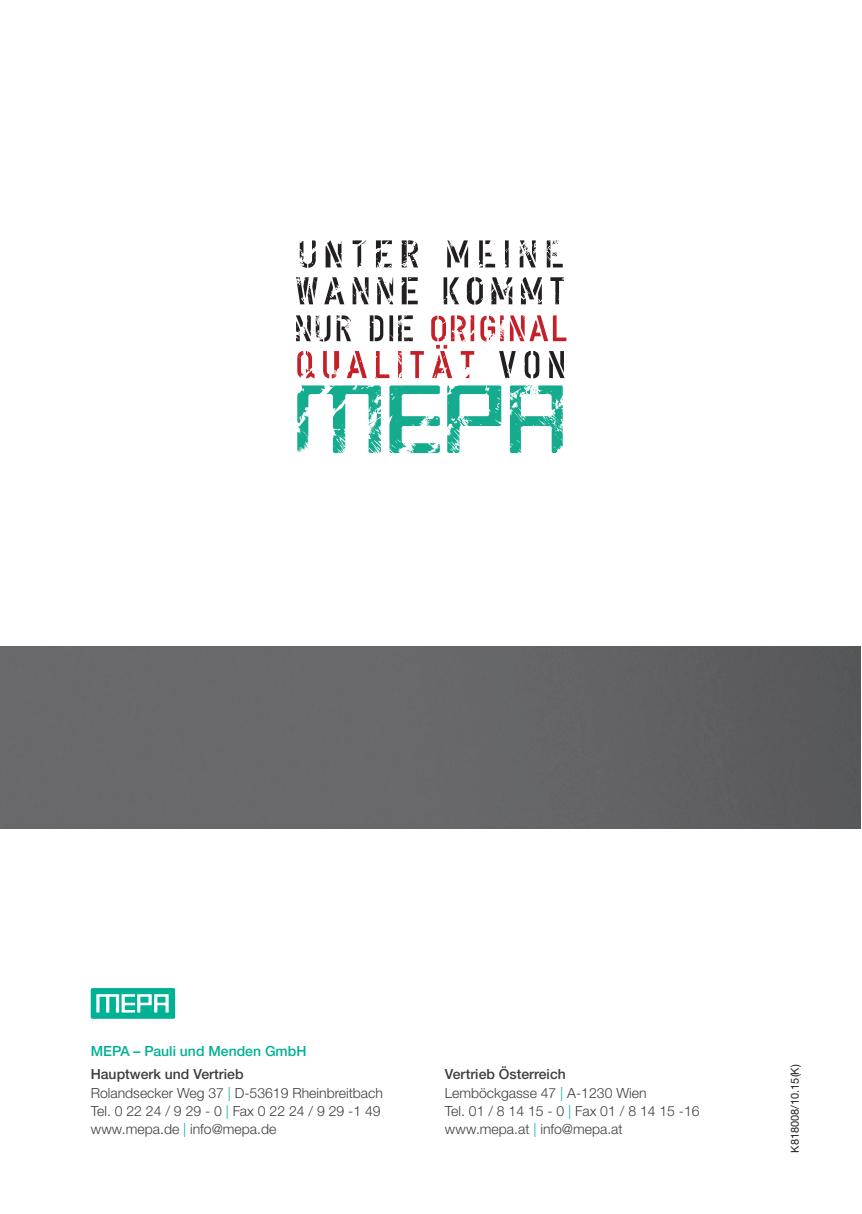
<style>
.page{position:relative;width:862px;height:1214px;background:#fff}
.page>*{position:absolute;margin:0;border:0;box-sizing:border-box;transform-origin:0 0}
.t1{font:300 14px "Helvetica Neue LTW1 G";color:#3e3e3f}
.t2{font:500 14px "Helvetica Neue LTW1 G";color:#3e3e3f}
.t3{font:500 14px "Helvetica Neue LTW1 G";color:#00b195}
.t4{font:11px "Helvetica Neue LTW1 G";color:#231f20}
.s1{color:#00b195}
</style>
<div class="page">
<div style="left:91px;top:987px;width:84px;height:31px;background:#00b195;border-radius:2px"></div>
<svg style="left:96px;top:994px;width:73px;height:18px"></svg>
<img style="left:0;top:646px;width:860px;height:182px">
<svg style="left:296px;top:385px;width:267px;height:68px"></svg>
<svg style="left:296px;top:240px;width:270px;height:138px"></svg>
<p class="t3" style="left:91px;top:1042px;width:217px">MEPA – Pauli und Menden GmbH</p>
<p class="t2" style="left:91px;top:1065px;width:154px">Hauptwerk und Vertrieb</p>
<p class="t2" style="left:445px;top:1065px;width:122px">Vertrieb Österreich</p>
<p class="t1" style="left:91px;top:1083px;width:294px">Rolandsecker Weg 37 <span class="s1">|</span> D-53619 Rheinbreitbach</p>
<p class="t1" style="left:445px;top:1083px;width:203px">Lemböckgasse 47 <span class="s1">|</span> A-1230 Wien</p>
<p class="t1" style="left:91px;top:1101px;width:291px">Tel. 0 22 24 / 9 29 - 0 <span class="s1">|</span> Fax 0 22 24 / 9 29 -1 49</p>
<p class="t1" style="left:445px;top:1101px;width:256px">Tel. 01 / 8 14 15 - 0 <span class="s1">|</span> Fax 01 / 8 14 15 -16</p>
<p class="t1" style="left:91px;top:1119px;width:187px">www.mepa.de <span class="s1">|</span> info@mepa.de</p>
<p class="t1" style="left:445px;top:1119px;width:179px">www.mepa.at <span class="s1">|</span> info@mepa.at</p>
<p class="t4" style="left:788px;top:1152px;width:90px;rotate:-90deg">K818008/10.15(K)</p>
</div>
